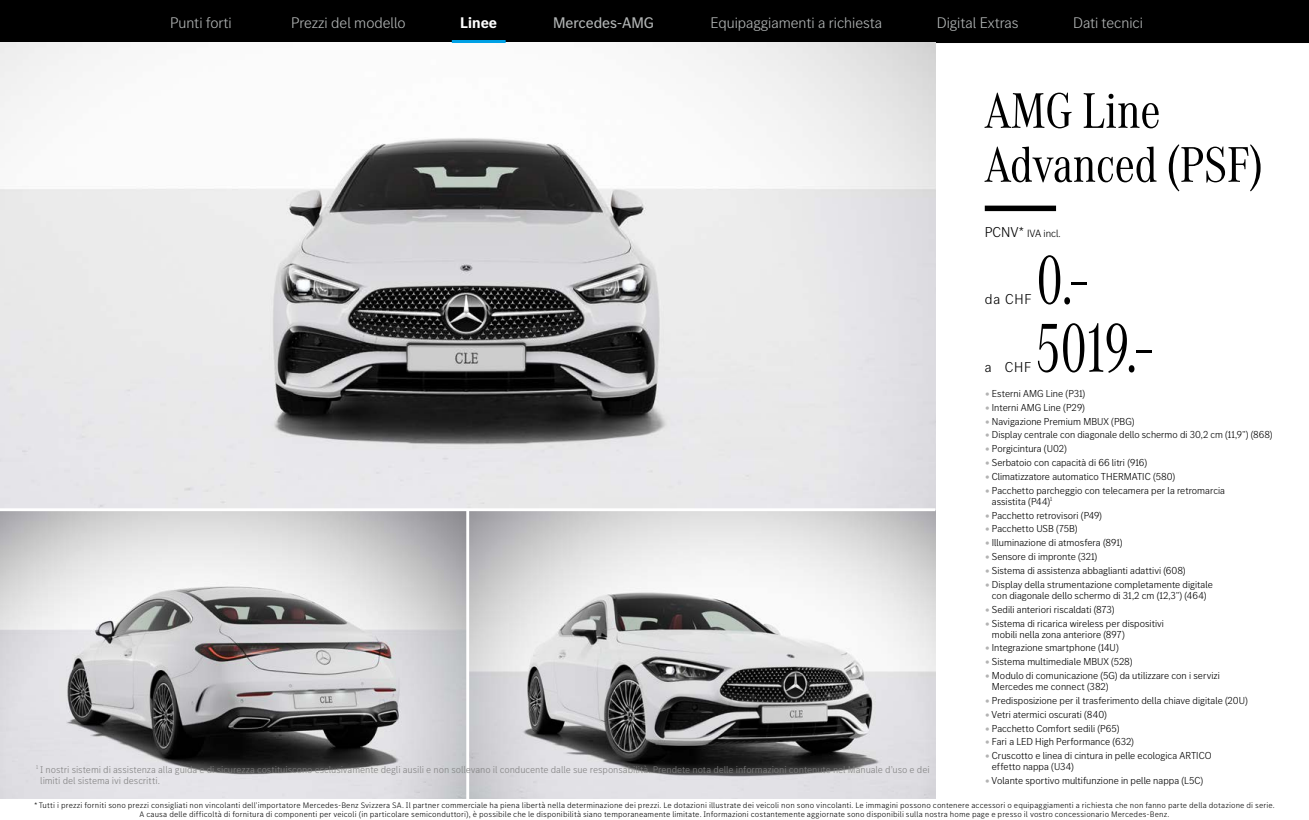
<style>
.page{position:relative;width:1309px;height:820px;background:#fff}
.page>*{position:absolute;margin:0;border:0;box-sizing:border-box;transform-origin:0 0}
.t1{font:71.7px "MB Corpo A Title Cond";color:#000;scale:.8 1}
.t2{font:52px/54px "MB Corpo A Title Cond";color:#000}
.t3{font:300 16px "MB Corpo S Title";color:#b1b4b4}
.t4{font:16px "MB Corpo S Title";color:#b1b4b4}
.t5{font:700 16px "MB Corpo S Title";color:#fff}
.t6{font:300 14.9px "MB Corpo S Title";letter-spacing:.06em;color:#000}
.t7{font:300 11px "MB Corpo S Title";color:#000}
.t8{font:300 10.5px/11px "MB Corpo S Title";color:#000}
.t9{font:300 10px/11.5px "MB Corpo S Text";letter-spacing:-.005em;color:#808080}
.t10{font:300 8.2px/8.5px "MB Corpo S Text";letter-spacing:.01em;color:#000;text-align:center}
.s1{font-size:14.9px}
.s2{color:#b3b3b3}
</style>
<div class="page">
<div style="left:0;top:0;width:1309px;height:43px;background:#000"></div>
<img style="left:0;top:43px;width:935px;height:756px">
<hr style="left:466px;top:509px;width:3px;height:311px;background:#fff">
<hr style="left:0;top:508px;width:935px;height:3px;background:#fff">
<hr style="left:452px;top:40px;width:54px;height:3px;background:#00a1e5">
<div style="left:985px;top:206px;width:71px;height:5px;background:#000"></div>
<h3 class="t3" style="left:170px;top:12px;width:63px">Punti forti</h3>
<h3 class="t3" style="left:291px;top:12px;width:116px">Prezzi del modello</h3>
<h3 class="t5" style="left:460px;top:12px;width:38px">Linee</h3>
<h3 class="t4" style="left:553px;top:12px;width:102px">Mercedes-AMG</h3>
<h3 class="t3" style="left:710px;top:12px;width:173px">Equipaggiamenti a richiesta</h3>
<h3 class="t3" style="left:937px;top:12px;width:83px">Digital Extras</h3>
<h3 class="t3" style="left:1073px;top:12px;width:71px">Dati tecnici</h3>
<h2 class="t2" style="left:985px;top:80px;width:279px">AMG Line<br>Advanced (PSF)</h2>
<p class="t7" style="left:985px;top:226px;width:77px"><span class="s1">PCNV*</span> IVA incl.</p>
<h1 class="t1" style="left:1036px;top:233px;width:69px">0.–</h1>
<h3 class="t6" style="left:985px;top:289px;width:48px">da CHF</h3>
<h1 class="t1" style="left:1036px;top:301px;width:150px">5019.–</h1>
<p class="t8" style="left:985px;top:387px;width:102px"><span class="s2">•</span> Esterni AMG Line (P31)</p>
<p class="t8" style="left:985px;top:401px;width:101px"><span class="s2">•</span> Interni AMG Line (P29)</p>
<p class="t8" style="left:985px;top:415px;width:151px"><span class="s2">•</span> Navigazione Premium MBUX (PBG)</p>
<p class="t8" style="left:985px;top:429px;width:289px"><span class="s2">•</span> Display centrale con diagonale dello schermo di 30,2 cm (11,9") (868)</p>
<p class="t8" style="left:985px;top:443px;width:83px"><span class="s2">•</span> Porgicintura (U02)</p>
<p class="t8" style="left:985px;top:457px;width:164px"><span class="s2">•</span> Serbatoio con capacità di 66 litri (916)</p>
<p class="t8" style="left:985px;top:470px;width:192px"><span class="s2">•</span> Climatizzatore automatico THERMATIC (580)</p>
<p class="t8" style="left:992px;top:484px;width:235px;text-indent:-7px"><span class="s2">•</span> Pacchetto parcheggio con telecamera per la retromarcia assistita (P44)<sup>1</sup></p>
<p class="t8" style="left:985px;top:509px;width:118px"><span class="s2">•</span> Pacchetto retrovisori (P49)</p>
<p class="t8" style="left:985px;top:523px;width:94px"><span class="s2">•</span> Pacchetto USB (75B)</p>
<p class="t8" style="left:985px;top:537px;width:139px"><span class="s2">•</span> Illuminazione di atmosfera (891)</p>
<p class="t8" style="left:985px;top:551px;width:114px"><span class="s2">•</span> Sensore di impronte (321)</p>
<p class="t8" style="left:985px;top:564px;width:202px"><span class="s2">•</span> Sistema di assistenza abbaglianti adattivi (608)</p>
<p class="t8" style="left:985px;top:578px;width:229px;text-align:center"><span class="s2">•</span> Display della strumentazione completamente digitale con diagonale dello schermo di 31,2 cm (12,3") (464)</p>
<p class="t8" style="left:985px;top:603px;width:131px"><span class="s2">•</span> Sedili anteriori riscaldati (873)</p>
<p class="t8" style="left:992px;top:617px;width:174px;text-indent:-7px"><span class="s2">•</span> Sistema di ricarica wireless per dispositivi mobili nella zona anteriore (897)</p>
<p class="t8" style="left:985px;top:642px;width:135px"><span class="s2">•</span> Integrazione smartphone (14U)</p>
<p class="t8" style="left:985px;top:656px;width:149px"><span class="s2">•</span> Sistema multimediale MBUX (528)</p>
<p class="t8" style="left:992px;top:669px;width:229px;text-indent:-7px"><span class="s2">•</span> Modulo di comunicazione (5G) da utilizzare con i servizi<br>Mercedes me connect (382)</p>
<p class="t8" style="left:985px;top:694px;width:264px"><span class="s2">•</span> Predisposizione per il trasferimento della chiave digitale (20U)</p>
<p class="t8" style="left:985px;top:708px;width:123px"><span class="s2">•</span> Vetri atermici oscurati (840)</p>
<p class="t8" style="left:985px;top:722px;width:136px"><span class="s2">•</span> Pacchetto Comfort sedili (P65)</p>
<p class="t8" style="left:985px;top:736px;width:150px"><span class="s2">•</span> Fari a LED High Performance (632)</p>
<p class="t8" style="left:992px;top:750px;width:221px;text-indent:-7px"><span class="s2">•</span> Cruscotto e linea di cintura in pelle ecologica ARTICO effetto nappa (U34)</p>
<p class="t8" style="left:985px;top:774px;width:220px"><span class="s2">•</span> Volante sportivo multifunzione in pelle nappa (L5C)</p>
<p class="t10" style="left:34px;top:801px;width:1242px">* Tutti i prezzi forniti sono prezzi consigliati non vincolanti dell’importatore Mercedes-Benz Svizzera SA. Il partner commerciale ha piena libertà nella determinazione dei prezzi. Le dotazioni illustrate dei veicoli non sono vincolanti. Le immagini possono contenere accessori o equipaggiamenti a richiesta che non fanno parte della dotazione di serie.<br>A causa delle difficoltà di fornitura di componenti per veicoli (in particolare semiconduttori), è possibile che le disponibilità siano temporaneamente limitate. Informazioni costantemente aggiornate sono disponibili sulla nostra home page e presso il vostro concessionario Mercedes-Benz.</p>
<h3 class="t6" style="left:985px;top:357px;width:48px">a CHF</h3>
<p class="t9" style="left:40px;top:763px;width:891px;text-indent:-4px"><sup>1</sup> I nostri sistemi di assistenza alla guida e di sicurezza costituiscono esclusivamente degli ausili e non sollevano il conducente dalle sue responsabilità. Prendete nota delle informazioni contenute nel Manuale d’uso e dei limiti del sistema ivi descritti.</p>
</div>
